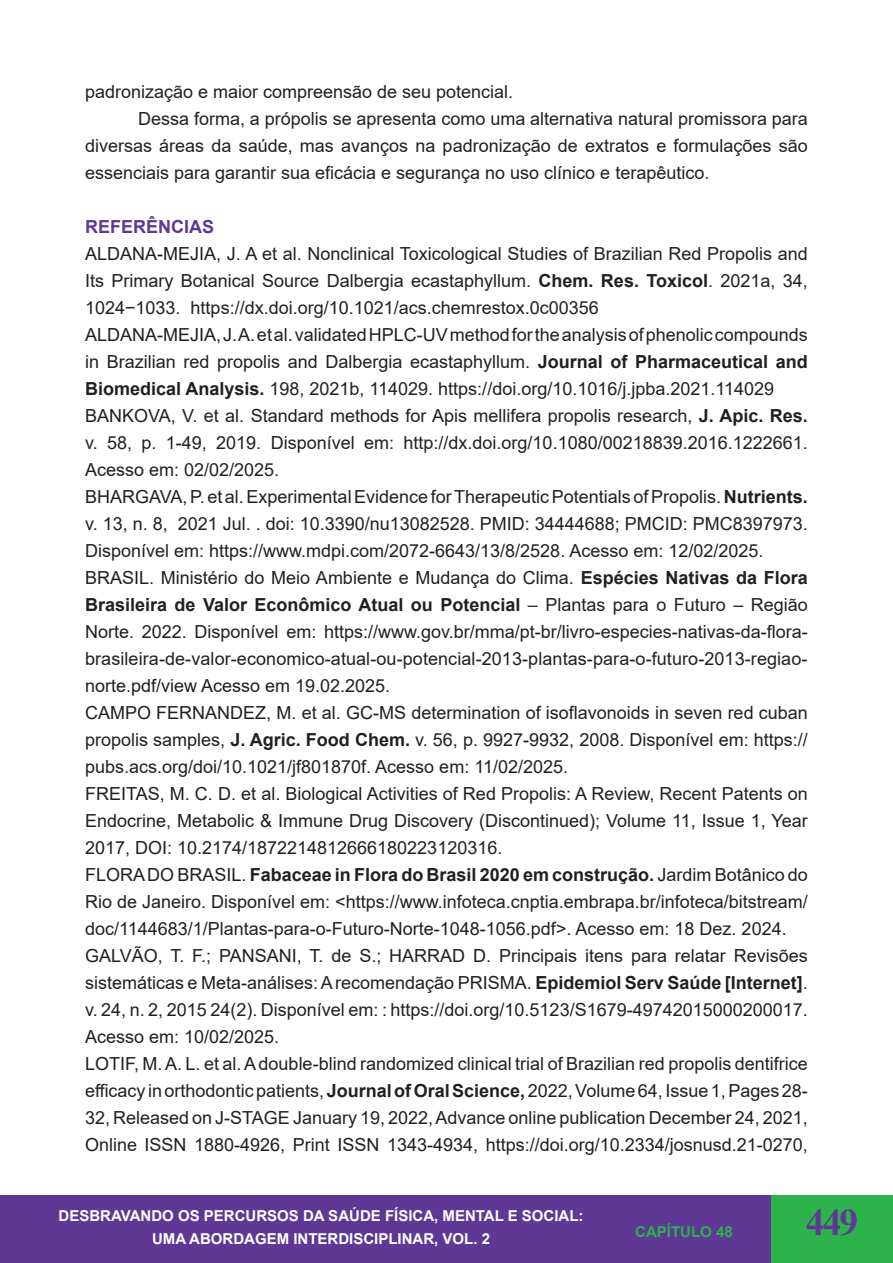
<style>
.page{position:relative;width:893px;height:1263px;background:#fff}
.page>*{position:absolute;margin:0;border:0;box-sizing:border-box;transform-origin:0 0}
.t1{font:700 37.5px "Times New Roman";color:#5f3896}
.t2{font:18px/27px "Arial";color:#231f20;text-align:justify}
.t3{font:18px/27px "Arial";color:#202124;text-align:justify}
.t4{font:700 18px "Arial";color:#5f3896}
.t5{font:700 15px/22.5px "Arial";color:#fff;text-align:center}
.t6{font:700 15px "Arial";color:#2cb34b}
.s1{font-weight:700}
</style>
<div class="page">
<div style="left:0;top:1196px;width:893px;height:67px;background:#5f3896"></div>
<hr style="left:0;top:1196px;width:1px;height:67px;background:#2cb34b">
<div style="left:771px;top:1196px;width:122px;height:67px;background:#2cb34b"></div>
<p class="t3" style="left:85px;top:78px;width:430px">padronização e maior compreensão de seu potencial.</p>
<p class="t3" style="left:85px;top:105px;width:724px;text-indent:53px">Dessa forma, a própolis se apresenta como uma alternativa natural promissora para diversas áreas da saúde, mas avanços na padronização de extratos e formulações são essenciais para garantir sua eficácia e segurança no uso clínico e terapêutico.</p>
<p class="t4" style="left:85px;top:214px;width:131px">REFERÊNCIAS</p>
<p class="t2" style="left:85px;top:240px;width:724px">ALDANA-MEJIA, J. A et al. Nonclinical Toxicological Studies of Brazilian Red Propolis and Its Primary Botanical Source Dalbergia ecastaphyllum. <span class="s1">Chem. Res. Toxicol</span>. 2021a, 34, 1024−1033. https://dx.doi.org/10.1021/acs.chemrestox.0c00356</p>
<p class="t2" style="left:85px;top:321px;width:724px">ALDANA-MEJIA, J. A. et al. validated HPLC-UV method for the analysis of phenolic compounds in Brazilian red propolis and Dalbergia ecastaphyllum. <span class="s1">Journal of Pharmaceutical and Biomedical Analysis.</span> 198, 2021b, 114029. https://doi.org/10.1016/j.jpba.2021.114029</p>
<p class="t2" style="left:85px;top:402px;width:724px">BANKOVA, V. et al. Standard methods for Apis mellifera propolis research, <span class="s1">J. Apic. Res. </span>v. 58, p. 1-49, 2019. Disponível em: http://dx.doi.org/10.1080/00218839.2016.1222661.<br>Acesso em: 02/02/2025.</p>
<p class="t2" style="left:85px;top:483px;width:724px">BHARGAVA, P. et al. Experimental Evidence for Therapeutic Potentials of Propolis. <span class="s1">Nutrients. </span>v. 13, n. 8, 2021 Jul. . doi: 10.3390/nu13082528. PMID: 34444688; PMCID: PMC8397973.<br>Disponível em: https://www.mdpi.com/2072-6643/13/8/2528. Acesso em: 12/02/2025.</p>
<p class="t2" style="left:85px;top:564px;width:724px">BRASIL. Ministério do Meio Ambiente e Mudança do Clima. <span class="s1">Espécies Nativas da Flora Brasileira de Valor Econômico Atual ou Potencial</span> – Plantas para o Futuro – Região Norte. 2022. Disponível em: https://www.gov.br/mma/pt-br/livro-especies-nativas-da-flora&shy;brasileira-de-valor-economico-atual-ou-potencial-2013-plantas-para-o-futuro-2013-regiao&shy;norte.pdf/view Acesso em 19.02.2025.</p>
<p class="t2" style="left:85px;top:699px;width:724px">CAMPO FERNANDEZ, M. et al. GC-MS determination of isoflavonoids in seven red cuban propolis samples, <span class="s1">J. Agric. Food Chem.</span> v. 56, p. 9927-9932, 2008. Disponível em: https:// pubs.acs.org/doi/10.1021/jf801870f. Acesso em: 11/02/2025.</p>
<p class="t2" style="left:85px;top:780px;width:724px">FREITAS, M. C. D. et al. Biological Activities of Red Propolis: A Review, Recent Patents on Endocrine, Metabolic &amp; Immune Drug Discovery (Discontinued); Volume 11, Issue 1, Year 2017, DOI: 10.2174/1872214812666180223120316.</p>
<p class="t2" style="left:85px;top:861px;width:724px">FLORA DO BRASIL. <span class="s1">Fabaceae in Flora do Brasil 2020 em construção.</span> Jardim Botânico do Rio de Janeiro. Disponível em: &lt;https://www.infoteca.cnptia.embrapa.br/infoteca/bitstream/ doc/1144683/1/Plantas-para-o-Futuro-Norte-1048-1056.pdf&gt;. Acesso em: 18 Dez. 2024.</p>
<p class="t2" style="left:85px;top:942px;width:724px">GALVÃO, T. F.; PANSANI, T. de S.; HARRAD D. Principais itens para relatar Revisões sistemáticas e Meta-análises: A recomendação PRISMA. <span class="s1">Epidemiol Serv Saúde [Internet]</span>. v. 24, n. 2, 2015 24(2). Disponível em: : https://doi.org/10.5123/S1679-49742015000200017.<br>Acesso em: 10/02/2025.</p>
<p class="t2" style="left:85px;top:1050px;width:724px">LOTIF, M. A. L. et al. A double-blind randomized clinical trial of Brazilian red propolis dentifrice efficacy in orthodontic patients, <span class="s1">Journal of Oral Science,</span> 2022, Volume 64, Issue 1, Pages 28- 32, Released on J-STAGE January 19, 2022, Advance online publication December 24, 2021, Online ISSN 1880-4926, Print ISSN 1343-4934, https://doi.org/10.2334/josnusd.21-0270,</p>
<p class="t5" style="left:59px;top:1205px;width:527px">DESBRAVANDO OS PERCURSOS DA SAÚDE FÍSICA, MENTAL E SOCIAL:<br>UMA ABORDAGEM INTERDISCIPLINAR, VOL. 2</p>
<p class="t6" style="left:635px;top:1221px;width:99px">CAPÍTULO 48</p>
<h1 class="t1" style="left:806px;top:1195px;width:54px">449</h1>
</div>
